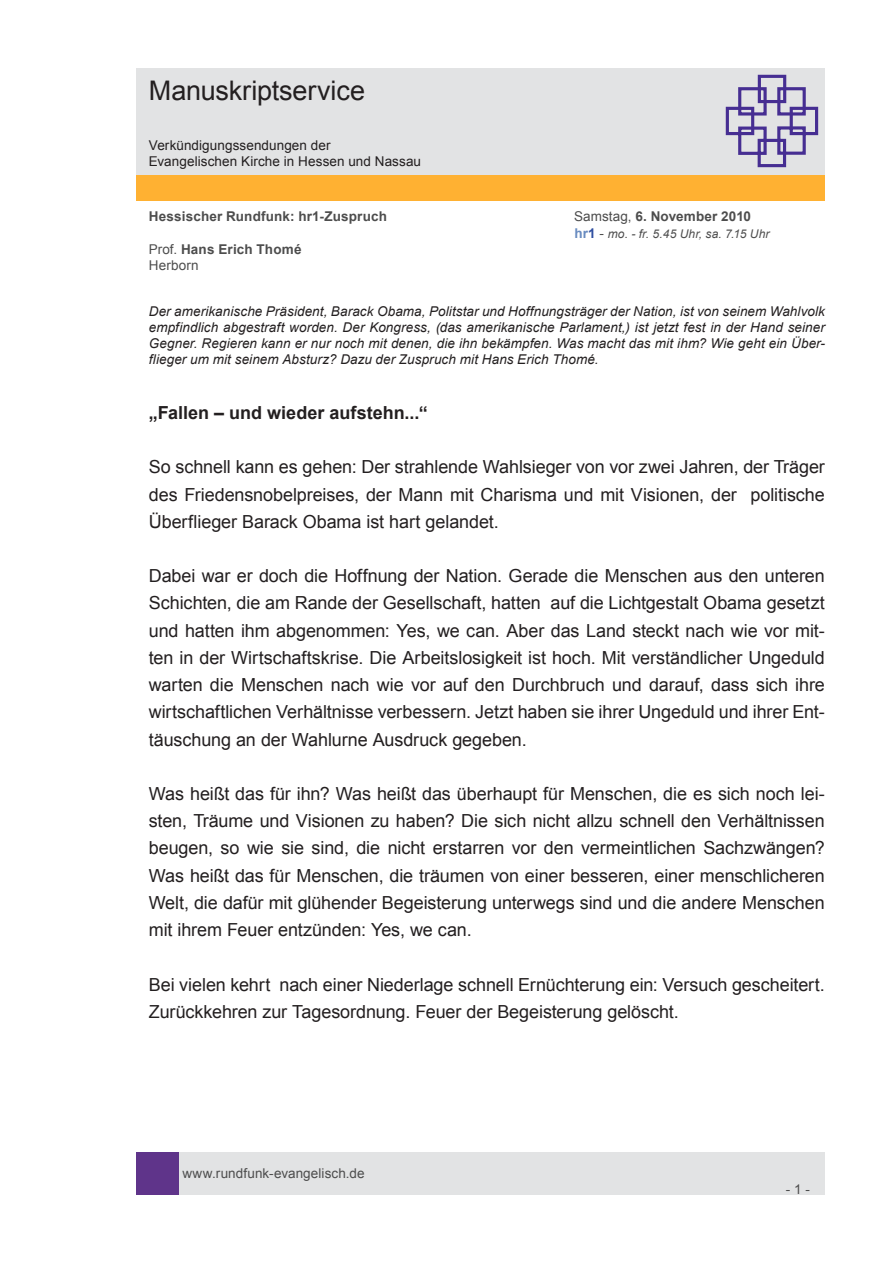
<style>
.page{position:relative;width:893px;height:1263px;background:#fff}
.page>*{position:absolute;margin:0;border:0;box-sizing:border-box;transform-origin:0 0}
.t1{font:27px "Arial";letter-spacing:-.005em;color:#231f20}
.t2{font:18px/27.2px "Arial";letter-spacing:-.005em;color:#231f20;text-align:justify}
.t3{font:700 18px "Arial";color:#231f20}
.t4{font:italic 13.5px/16.2px "Arial";letter-spacing:.01em;color:#231f20;text-align:justify}
.t5{font:700 13.5px/16.2px "Arial";letter-spacing:.015em;color:#4d4d4d}
.t6{font:13.5px/16.2px "Arial";letter-spacing:.005em;color:#231f20}
.t7{font:13.5px "Arial";letter-spacing:.005em;color:#4d4d4d}
.t8{font:italic 12px "Arial";letter-spacing:.015em;color:#4d4d4d}
.s1{font-weight:400}
.s2{font-weight:700;font-style:normal;font-size:13.5px;color:#688bc0}
.s3{font-weight:700;font-style:normal;font-size:13.5px;color:#2f4fa1}
.s4{font-style:normal;font-size:13.5px}
</style>
<div class="page">
<div style="left:179px;top:1152px;width:646px;height:43px;background:#e2e3e4"></div>
<div style="left:136px;top:1152px;width:43px;height:43px;background:#5f348a"></div>
<div style="left:136px;top:175px;width:689px;height:26px;background:#ffb132"></div>
<div style="left:136px;top:68px;width:689px;height:106px;background:#e2e3e4"></div>
<svg style="left:725px;top:74px;width:94px;height:94px"></svg>
<h1 class="t1" style="left:149px;top:73px;width:218px">Manuskriptservice</h1>
<p class="t6" style="left:149px;top:137px;width:274px">Verkündigungssendungen der<br>Evangelischen Kirche in Hessen und Nassau</p>
<p class="t5" style="left:149px;top:209px;width:240px">Hessischer Rundfunk: hr1-Zuspruch</p>
<p class="t5" style="left:574px;top:209px;width:178px"><span class="s1">Samstag,</span> 6. November 2010</p>
<p class="t8" style="left:574px;top:226px;width:197px"><span class="s2">hr</span><span class="s3">1</span> <span class="s4">-</span> mo. - fr. 5.45 Uhr, sa. 7.15 Uhr</p>
<p class="t5" style="left:149px;top:241px;width:154px"><span class="s1">Prof.</span> Hans Erich Thomé<br><span class="s1">Herborn</span></p>
<p class="t4" style="left:149px;top:303px;width:678px">Der amerikanische Präsident, Barack Obama, Politstar und Hoffnungsträger der Nation, ist von seinem Wahlvolk empfindlich abgestraft worden. Der Kongress, (das amerikanische Parlament,) ist jetzt fest in der Hand seiner Gegner. Regieren kann er nur noch mit denen, die ihn bekämpfen. Was macht das mit ihm? Wie geht ein Über&shy;flieger um mit seinem Absturz? Dazu der Zuspruch mit Hans Erich Thomé.</p>
<p class="t3" style="left:149px;top:401px;width:280px">„Fallen – und wieder aufstehn...“</p>
<p class="t2" style="left:149px;top:454px;width:678px">So schnell kann es gehen: Der strahlende Wahlsieger von vor zwei Jahren, der Träger des Friedensnobelpreises, der Mann mit Charisma und mit Visionen, der politische Überflieger Barack Obama ist hart gelandet.</p>
<p class="t2" style="left:149px;top:562px;width:678px">Dabei war er doch die Hoffnung der Nation. Gerade die Menschen aus den unteren Schichten, die am Rande der Gesellschaft, hatten auf die Lichtgestalt Obama gesetzt und hatten ihm abgenommen: Yes, we can. Aber das Land steckt nach wie vor mit&shy;ten in der Wirtschaftskrise. Die Arbeitslosigkeit ist hoch. Mit verständlicher Ungeduld warten die Menschen nach wie vor auf den Durchbruch und darauf, dass sich ihre wirtschaftlichen Verhältnisse verbessern. Jetzt haben sie ihrer Ungeduld und ihrer Ent&shy;täuschung an der Wahlurne Ausdruck gegeben.</p>
<p class="t2" style="left:149px;top:780px;width:678px">Was heißt das für ihn? Was heißt das überhaupt für Menschen, die es sich noch lei&shy;sten, Träume und Visionen zu haben? Die sich nicht allzu schnell den Verhältnissen beugen, so wie sie sind, die nicht erstarren vor den vermeintlichen Sachzwängen?<br>Was heißt das für Menschen, die träumen von einer besseren, einer menschlicheren Welt, die dafür mit glühender Begeisterung unterwegs sind und die andere Menschen mit ihrem Feuer entzünden: Yes, we can.</p>
<p class="t2" style="left:149px;top:971px;width:677px">Bei vielen kehrt nach einer Niederlage schnell Ernüchterung ein: Versuch gescheitert.<br>Zurückkehren zur Tagesordnung. Feuer der Begeisterung gelöscht.</p>
<p class="t7" style="left:182px;top:1164px;width:184px">www.rundfunk-evangelisch.de</p>
<p class="t7" style="left:786px;top:1180px;width:26px">- 1 -</p>
</div>
